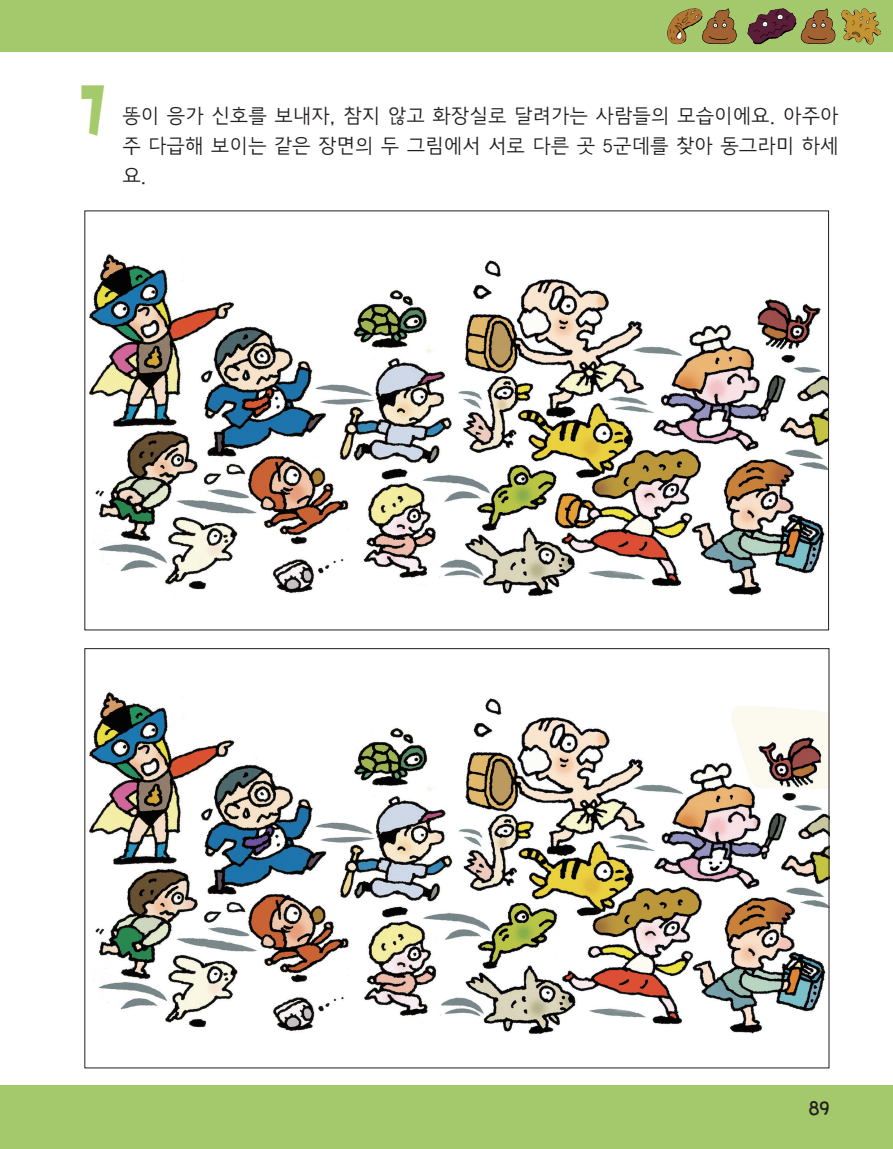
<style>
.page{position:relative;width:893px;height:1149px;background:#fff}
.page>*{position:absolute;margin:0;border:0;box-sizing:border-box;transform-origin:0 0}
.t1{font:72px "TT Manwhagage B";color:#a5ca6b;scale:.67 1}
.t2{font:21px "HU Hi 14";color:#231f20}
.t3{font:19.5px/30px "Heumm Nemogothic 142";color:#231f20;text-align:justify}
</style>
<div class="page">
<div style="left:0;top:1084px;width:893px;height:64px;background:#a4c96c"></div>
<div style="left:0;top:0;width:893px;height:51px;background:#a4c96c"></div>
<img style="left:89px;top:254px;width:738px;height:342px">
<img style="left:89px;top:692px;width:738px;height:342px">
<img style="left:668px;top:8px;width:212px;height:37px">
<h1 class="t1" style="left:81px;top:74px;width:39px">7</h1>
<p class="t3" style="left:122px;top:102px;width:718px">똥이 응가 신호를 보내자, 참지 않고 화장실로 달려가는 사람들의 모습이에요. 아주아 주 다급해 보이는 같은 장면의 두 그림에서 서로 다른 곳 5군데를 찾아 동그라미 하세 요.</p>
<p class="t2" style="left:809px;top:1097px;width:22px">89</p>
</div>
